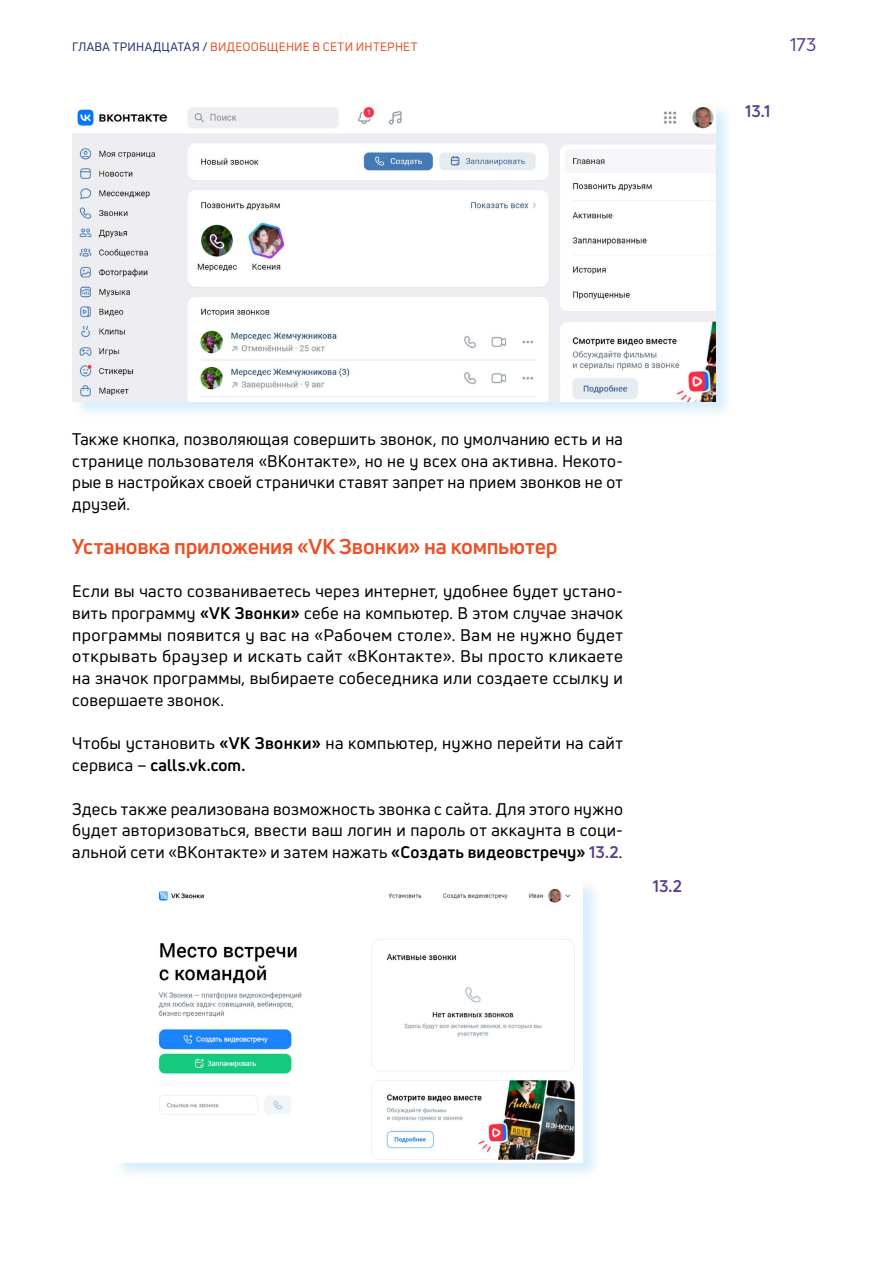
<style>
.page{position:relative;width:893px;height:1263px;background:#fff}
.page>*{position:absolute;margin:0;border:0;box-sizing:border-box;transform-origin:0 0}
.t1{font:700 21px "Uni Neue";letter-spacing:-.01em;color:#e95126}
.t2{font:18px "Uni Neue";color:#573e91}
.t3{font:16.5px/21.8px "Uni Neue";letter-spacing:.02em;color:#000;text-align:justify}
.t4{font:700 16.5px "Uni Neue";color:#573e91}
.t5{font:12px "Uni Neue";letter-spacing:.02em;color:#e95124}
.s1{color:#243072}
.s2{font-weight:700}
.s3{font-weight:700;color:#573e91}
</style>
<div class="page">
<div style="left:73px;top:103px;width:661px;height:316px;background:#91cff3;opacity:.35"></div>
<img style="left:72px;top:104px;width:643px;height:297px">
<div style="left:113px;top:879px;width:488px;height:301px;background:#91cff3;opacity:.35"></div>
<img style="left:113px;top:880px;width:469px;height:283px">
<p class="t5" style="left:72px;top:39px;width:347px"><span class="s1">ГЛАВА ТРИНАДЦАТАЯ /</span> ВИДЕООБЩЕНИЕ В СЕТИ ИНТЕРНЕТ</p>
<p class="t2" style="left:790px;top:33px;width:28px">173</p>
<p class="t4" style="left:745px;top:100px;width:27px">13.1</p>
<p class="t3" style="left:72px;top:428px;width:552px">Также кнопка, позволяющая совершить звонок, по умолчанию есть и на странице пользователя «ВКонтакте», но не у всех она активна. Некото&shy;рые в настройках своей странички ставят запрет на прием звонков не от друзей.</p>
<p class="t1" style="left:72px;top:533px;width:487px">Установка приложения «VK Звонки» на компьютер</p>
<p class="t3" style="left:72px;top:580px;width:552px">Если вы часто созваниваетесь через интернет, удобнее будет устано&shy;вить программу <span class="s2">«VK Звонки»</span> себе на компьютер. В этом случае значок программы появится у вас на «Рабочем столе». Вам не нужно будет открывать браузер и искать сайт «ВКонтакте». Вы просто кликаете на значок программы, выбираете собеседника или создаете ссылку и совершаете звонок.</p>
<p class="t3" style="left:72px;top:732px;width:552px">Чтобы установить <span class="s2">«VK Звонки»</span> на компьютер, нужно перейти на сайт сервиса – <span class="s2">calls.vk.com.</span></p>
<p class="t3" style="left:72px;top:798px;width:552px">Здесь также реализована возможность звонка с сайта. Для этого нужно будет авторизоваться, ввести ваш логин и пароль от аккаунта в соци&shy;альной сети «ВКонтакте» и затем нажать <span class="s2">«Создать видеовстречу»</span> <span class="s3">13.2</span>.</p>
<p class="t4" style="left:653px;top:876px;width:31px">13.2</p>
</div>
